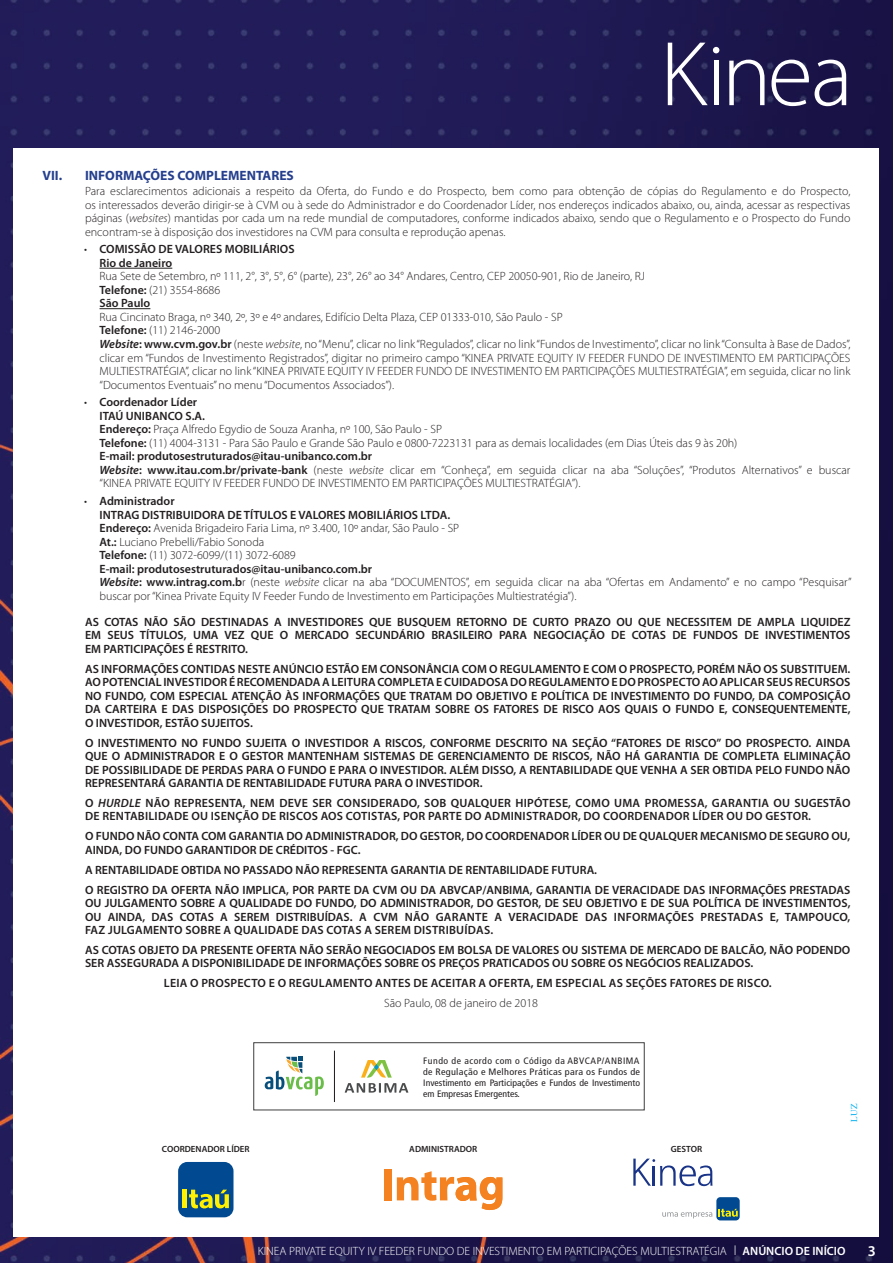
<style>
.page{position:relative;width:893px;height:1263px;background:#fff}
.page>*{position:absolute;margin:0;border:0;box-sizing:border-box;transform-origin:0 0}
.t1{font:600 15px "Myriad Pro";color:#fff}
.Corpo_de_texto_2_bt2{font:700 13.5px "Myriad Pro";color:#253f8e}
.Corpo_de_texto_3_bt3{font:600 12px/13.5px "Myriad Pro";color:#231f20;text-align:justify}
.t2{font:300 12px/13.5px "Myriad Pro";color:#231f20;text-align:justify}
.Corpo_de_texto_3_bt3-2{font:600 12px/13.5px "Myriad Pro";letter-spacing:.02em;color:#231f20}
.t3{font:300 12px "Myriad Pro";color:#fff}
.t4{font:condensed 9.3px/11.1px "Frutiger";color:#231f20;text-align:justify;scale:1.05 1}
.t5{font:600 9px "Myriad Pro";color:#231f20}
.t6{font:9px "Times";color:#00aeef}
.s1{font-style:italic}
.s2{font-weight:300}
.s3{font-weight:600}
.s4{font-weight:600;font-style:italic}
.s5{font-size:13.5px}
</style>
<div class="page">
<img style="left:0;top:0;width:893px;height:1263px">
<div style="left:14px;top:149px;width:865px;height:1088px;background:#fff"></div>
<svg style="left:729px;top:60px;width:35px;height:45px"></svg>
<svg style="left:771px;top:60px;width:38px;height:46px"></svg>
<svg style="left:815px;top:60px;width:31px;height:46px"></svg>
<svg style="left:668px;top:43px;width:51px;height:62px"></svg>
<hr style="left:100px;top:268px;width:72px;height:1px;background:#231f20">
<hr style="left:100px;top:308px;width:50px;height:1px;background:#231f20">
<div style="left:254px;top:1042px;width:390px;height:68px;border:1px solid #3e3e3f"></div>
<hr style="left:334px;top:1051px;width:1px;height:51px;background:#231f20">
<svg style="left:265px;top:1057px;width:59px;height:39px"></svg>
<svg style="left:345px;top:1060px;width:63px;height:33px"></svg>
<div style="left:178px;top:1162px;width:55px;height:55px;background:#014990;border-radius:9px"></div>
<svg style="left:189px;top:1189px;width:40px;height:19px"></svg>
<hr style="left:183px;top:1189px;width:4px;height:19px;background:#fff101">
<div style="left:716px;top:1197px;width:24px;height:23px;background:#014990;border-radius:4px"></div>
<svg style="left:718px;top:1209px;width:20px;height:8px"></svg>
<svg style="left:662px;top:1212px;width:50px;height:6px"></svg>
<svg style="left:633px;top:1158px;width:79px;height:28px"></svg>
<div style="left:384px;top:1169px;width:8px;height:31px;background:#f58220"></div>
<svg style="left:397px;top:1171px;width:105px;height:39px"></svg>
<p class="Corpo_de_texto_2_bt2" style="left:43px;top:168px;width:21px">VII.</p>
<p class="Corpo_de_texto_2_bt2" style="left:85px;top:168px;width:210px">INFORMAÇÕES COMPLEMENTARES</p>
<p class="t2" style="left:85px;top:185px;width:767px">Para esclarecimentos adicionais a respeito da Oferta, do Fundo e do Prospecto, bem como para obtenção de cópias do Regulamento e do Prospecto, os interessados deverão dirigir-se à CVM ou à sede do Administrador e do Coordenador Líder, nos endereços indicados abaixo, ou, ainda, acessar as respectivas páginas (<span class="s1">websites</span>) mantidas por cada um na rede mundial de computadores, conforme indicados abaixo, sendo que o Regulamento e o Prospecto do Fundo encontram-se à disposição dos investidores na CVM para consulta e reprodução apenas.</p>
<p class="Corpo_de_texto_3_bt3" style="left:84px;top:243px;width:212px"><span class="s2">•</span> COMISSÃO DE VALORES MOBILIÁRIOS</p>
<p class="Corpo_de_texto_3_bt3" style="left:100px;top:256px;width:74px">Rio de Janeiro</p>
<p class="t2" style="left:100px;top:270px;width:547px">Rua Sete de Setembro, nº 111, 2°, 3°, 5°, 6° (parte), 23°, 26° ao 34° Andares, Centro, CEP 20050-901, Rio de Janeiro, RJ</p>
<p class="t2" style="left:100px;top:283px;width:122px"><span class="s3">Telefone:</span> (21) 3554-8686</p>
<p class="Corpo_de_texto_3_bt3" style="left:100px;top:297px;width:52px">São Paulo</p>
<p class="t2" style="left:100px;top:310px;width:465px">Rua Cincinato Braga, nº 340, 2º, 3º e 4º andares, Edifício Delta Plaza, CEP 01333-010, São Paulo - SP</p>
<p class="t2" style="left:100px;top:324px;width:122px"><span class="s3">Telefone:</span> (11) 2146-2000</p>
<p class="t2" style="left:100px;top:337px;width:752px"><span class="s4">Website</span><span class="s3">: www.cvm.gov.br</span> (neste <span class="s1">website</span>, no “Menu”, clicar no link “Regulados”, clicar no link “Fundos de Investimento”, clicar no link “Consulta à Base de Dados”, clicar em “Fundos de Investimento Registrados”, digitar no primeiro campo “KINEA PRIVATE EQUITY IV FEEDER FUNDO DE INVESTIMENTO EM PARTICIPAÇÕES MULTIESTRATÉGIA”, clicar no link “KINEA PRIVATE EQUITY IV FEEDER FUNDO DE INVESTIMENTO EM PARTICIPAÇÕES MULTIESTRATÉGIA”, em seguida, clicar no link “Documentos Eventuais” no menu “Documentos Associados”).</p>
<p class="Corpo_de_texto_3_bt3" style="left:84px;top:396px;width:115px"><span class="s2">•</span> Coordenador Líder</p>
<p class="Corpo_de_texto_3_bt3" style="left:100px;top:409px;width:107px">ITAÚ UNIBANCO S.A.</p>
<p class="t2" style="left:100px;top:423px;width:344px"><span class="s3">Endereço:</span> Praça Alfredo Egydio de Souza Aranha, nº 100, São Paulo - SP</p>
<p class="t2" style="left:100px;top:436px;width:639px"><span class="s3">Telefone:</span> (11) 4004-3131 - Para São Paulo e Grande São Paulo e 0800-7223131 para as demais localidades (em Dias Úteis das 9 às 20h)</p>
<p class="Corpo_de_texto_3_bt3" style="left:100px;top:450px;width:274px">E-mail: produtosestruturados@itau-unibanco.com.br</p>
<p class="t2" style="left:100px;top:463px;width:752px"><span class="s4">Website</span><span class="s3">: www.itau.com.br/private-bank</span> (neste <span class="s1">website</span> clicar em “Conheça”, em seguida clicar na aba “Soluções”, “Produtos Alternativos” e buscar “KINEA PRIVATE EQUITY IV FEEDER FUNDO DE INVESTIMENTO EM PARTICIPAÇÕES MULTIESTRATÉGIA”).</p>
<p class="Corpo_de_texto_3_bt3" style="left:84px;top:494px;width:92px"><span class="s2">•</span> Administrador</p>
<p class="Corpo_de_texto_3_bt3" style="left:100px;top:508px;width:352px">INTRAG DISTRIBUIDORA DE TÍTULOS E VALORES MOBILIÁRIOS LTDA.</p>
<p class="t2" style="left:100px;top:521px;width:361px"><span class="s3">Endereço:</span> Avenida Brigadeiro Faria Lima, nº 3.400, 10º andar, São Paulo - SP</p>
<p class="t2" style="left:100px;top:535px;width:166px"><span class="s3">At.:</span> Luciano Prebelli/Fabio Sonoda</p>
<p class="t2" style="left:100px;top:548px;width:198px"><span class="s3">Telefone:</span> (11) 3072-6099/(11) 3072-6089</p>
<p class="Corpo_de_texto_3_bt3" style="left:100px;top:562px;width:274px">E-mail: produtosestruturados@itau-unibanco.com.br</p>
<p class="t2" style="left:100px;top:575px;width:754px"><span class="s4">Website</span><span class="s3">: www.intrag.com.b</span>r (neste <span class="s1">website</span> clicar na aba “DOCUMENTOS”, em seguida clicar na aba “Ofertas em Andamento” e no campo “Pesquisar” buscar por “Kinea Private Equity IV Feeder Fundo de Investimento em Participações Multiestratégia”).</p>
<p class="Corpo_de_texto_3_bt3" style="left:85px;top:615px;width:767px">AS COTAS NÃO SÃO DESTINADAS A INVESTIDORES QUE BUSQUEM RETORNO DE CURTO PRAZO OU QUE NECESSITEM DE AMPLA LIQUIDEZ EM SEUS TÍTULOS, UMA VEZ QUE O MERCADO SECUNDÁRIO BRASILEIRO PARA NEGOCIAÇÃO DE COTAS DE FUNDOS DE INVESTIMENTOS EM PARTICIPAÇÕES É RESTRITO.</p>
<p class="Corpo_de_texto_3_bt3" style="left:85px;top:662px;width:767px">AS INFORMAÇÕES CONTIDAS NESTE ANÚNCIO ESTÃO EM CONSONÂNCIA COM O REGULAMENTO E COM O PROSPECTO, PORÉM NÃO OS SUBSTITUEM.<br>AO POTENCIAL INVESTIDOR É RECOMENDADA A LEITURA COMPLETA E CUIDADOSA DO REGULAMENTO E DO PROSPECTO AO APLICAR SEUS RECURSOS NO FUNDO, COM ESPECIAL ATENÇÃO ÀS INFORMAÇÕES QUE TRATAM DO OBJETIVO E POLÍTICA DE INVESTIMENTO DO FUNDO, DA COMPOSIÇÃO DA CARTEIRA E DAS DISPOSIÇÕES DO PROSPECTO QUE TRATAM SOBRE OS FATORES DE RISCO AOS QUAIS O FUNDO E, CONSEQUENTEMENTE, O INVESTIDOR, ESTÃO SUJEITOS.</p>
<p class="Corpo_de_texto_3_bt3" style="left:85px;top:736px;width:767px">O INVESTIMENTO NO FUNDO SUJEITA O INVESTIDOR A RISCOS, CONFORME DESCRITO NA SEÇÃO “FATORES DE RISCO” DO PROSPECTO. AINDA QUE O ADMINISTRADOR E O GESTOR MANTENHAM SISTEMAS DE GERENCIAMENTO DE RISCOS, NÃO HÁ GARANTIA DE COMPLETA ELIMINAÇÃO DE POSSIBILIDADE DE PERDAS PARA O FUNDO E PARA O INVESTIDOR. ALÉM DISSO, A RENTABILIDADE QUE VENHA A SER OBTIDA PELO FUNDO NÃO REPRESENTARÁ GARANTIA DE RENTABILIDADE FUTURA PARA O INVESTIDOR.</p>
<p class="Corpo_de_texto_3_bt3-2" style="left:85px;top:796px;width:767px">O <span class="s1">HURDLE</span> NÃO REPRESENTA, NEM DEVE SER CONSIDERADO, SOB QUALQUER HIPÓTESE, COMO UMA PROMESSA, GARANTIA OU SUGESTÃO<br>DE RENTABILIDADE OU ISENÇÃO DE RISCOS AOS COTISTAS, POR PARTE DO ADMINISTRADOR, DO COORDENADOR LÍDER OU DO GESTOR.</p>
<p class="Corpo_de_texto_3_bt3" style="left:85px;top:830px;width:767px">O FUNDO NÃO CONTA COM GARANTIA DO ADMINISTRADOR, DO GESTOR, DO COORDENADOR LÍDER OU DE QUALQUER MECANISMO DE SEGURO OU,<br>AINDA, DO FUNDO GARANTIDOR DE CRÉDITOS - FGC.</p>
<p class="Corpo_de_texto_3_bt3" style="left:85px;top:863px;width:514px">A RENTABILIDADE OBTIDA NO PASSADO NÃO REPRESENTA GARANTIA DE RENTABILIDADE FUTURA.</p>
<p class="Corpo_de_texto_3_bt3" style="left:85px;top:883px;width:767px">O REGISTRO DA OFERTA NÃO IMPLICA, POR PARTE DA CVM OU DA ABVCAP/ANBIMA, GARANTIA DE VERACIDADE DAS INFORMAÇÕES PRESTADAS OU JULGAMENTO SOBRE A QUALIDADE DO FUNDO, DO ADMINISTRADOR, DO GESTOR, DE SEU OBJETIVO E DE SUA POLÍTICA DE INVESTIMENTOS, OU AINDA, DAS COTAS A SEREM DISTRIBUÍDAS. A CVM NÃO GARANTE A VERACIDADE DAS INFORMAÇÕES PRESTADAS E, TAMPOUCO, FAZ JULGAMENTO SOBRE A QUALIDADE DAS COTAS A SEREM DISTRIBUÍDAS.</p>
<p class="Corpo_de_texto_3_bt3" style="left:85px;top:943px;width:767px">AS COTAS OBJETO DA PRESENTE OFERTA NÃO SERÃO NEGOCIADOS EM BOLSA DE VALORES OU SISTEMA DE MERCADO DE BALCÃO, NÃO PODENDO<br>SER ASSEGURADA A DISPONIBILIDADE DE INFORMAÇÕES SOBRE OS PREÇOS PRATICADOS OU SOBRE OS NEGÓCIOS REALIZADOS.</p>
<p class="Corpo_de_texto_3_bt3-2" style="left:164px;top:977px;width:609px">LEIA O PROSPECTO E O REGULAMENTO ANTES DE ACEITAR A OFERTA, EM ESPECIAL AS SEÇÕES FATORES DE RISCO.</p>
<p class="t2" style="left:384px;top:997px;width:155px">São Paulo, 08 de janeiro de 2018</p>
<p class="t4" style="left:423px;top:1055px;width:208px">Fundo de acordo com o Código da ABVCAP/ANBIMA de Regulação e Melhores Práticas para os Fundos de Investimento em Participações e Fundos de Investimento em Empresas Emergentes.</p>
<p class="t5" style="left:162px;top:1144px;width:89px">COORDENADOR LÍDER</p>
<p class="t5" style="left:409px;top:1144px;width:70px">ADMINISTRADOR</p>
<p class="t5" style="left:671px;top:1144px;width:33px">GESTOR</p>
<p class="t6" style="left:846px;top:1122px;width:20px;rotate:-90deg">LUZ</p>
<p class="t3" style="left:258px;top:1244px;width:589px">KINEA PRIVATE EQUITY IV FEEDER FUNDO DE INVESTIMENTO EM PARTICIPAÇÕES MULTIESTRATÉGIA <span class="s5">l</span> <span class="s3">ANÚNCIO DE INÍCIO</span></p>
<p class="t1" style="left:868px;top:1242px;width:10px">3</p>
</div>
